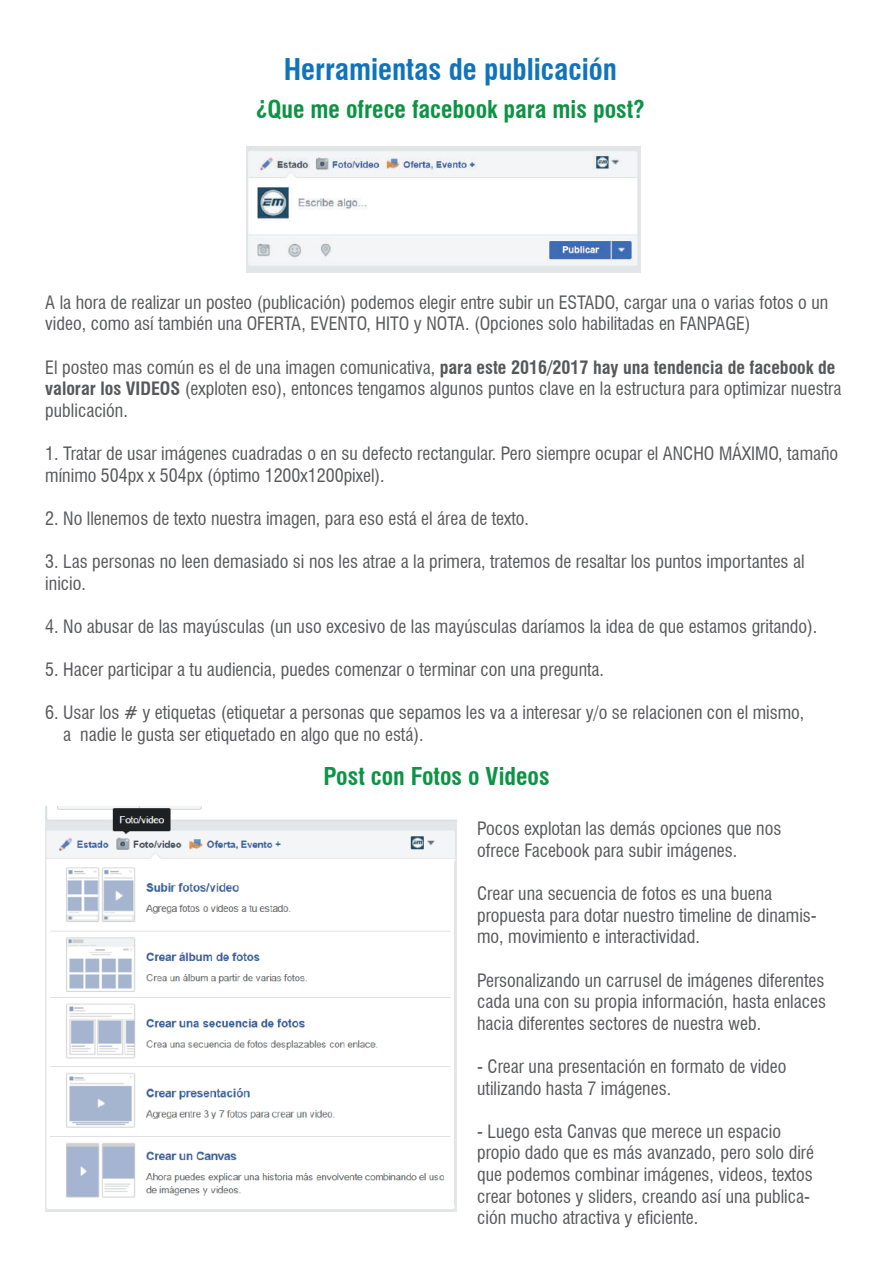
<style>
.page{position:relative;width:893px;height:1263px;background:#fff}
.page>*{position:absolute;margin:0;border:0;box-sizing:border-box;transform-origin:0 0}
.t1{font:700 condensed 29.25px "Swiss 721 BT";color:#1074bc}
.t2{font:700 condensed 24px "Swiss 721 BT";color:#0d9344}
.t3{font:condensed 18px/21.6px "Swiss 721 BT";color:#57585a}
.s1{font-weight:700}
</style>
<div class="page">
<img style="left:247px;top:146px;width:393px;height:126px">
<img style="left:45px;top:806px;width:411px;height:406px">
<h1 class="t1" style="left:284px;top:52px;width:335px">Herramientas de publicación</h1>
<h2 class="t2" style="left:256px;top:95px;width:391px">¿Que me ofrece facebook para mis post?</h2>
<p class="t3" style="left:45px;top:291px;width:785px">A la hora de realizar un posteo (publicación) podemos elegir entre subir un ESTADO, cargar una o varias fotos o un video, como así también una OFERTA, EVENTO, HITO y NOTA. (Opciones solo habilitadas en FANPAGE)</p>
<p class="t3" style="left:45px;top:356px;width:798px">El posteo mas común es el de una imagen comunicativa, <span class="s1">para este 2016/2017 hay una tendencia de facebook de valorar los VIDEOS</span> (exploten eso), entonces tengamos algunos puntos clave en la estructura para optimizar nuestra publicación.</p>
<p class="t3" style="left:45px;top:443px;width:794px">1. Tratar de usar imágenes cuadradas o en su defecto rectangular. Pero siempre ocupar el ANCHO MÁXIMO, tamaño mínimo 504px x 504px (óptimo 1200x1200pixel).</p>
<p class="t3" style="left:45px;top:507px;width:485px">2. No llenemos de texto nuestra imagen, para eso está el área de texto.</p>
<p class="t3" style="left:45px;top:551px;width:761px">3. Las personas no leen demasiado si nos les atrae a la primera, tratemos de resaltar los puntos importantes al inicio.</p>
<p class="t3" style="left:45px;top:615px;width:774px">4. No abusar de las mayúsculas (un uso excesivo de las mayúsculas daríamos la idea de que estamos gritando).</p>
<p class="t3" style="left:45px;top:659px;width:560px">5. Hacer participar a tu audiencia, puedes comenzar o terminar con una pregunta.</p>
<p class="t3" style="left:63px;top:702px;width:743px;text-indent:-18px">6. Usar los # y etiquetas (etiquetar a personas que sepamos les va a interesar y/o se relacionen con el mismo, a nadie le gusta ser etiquetado en algo que no está).</p>
<h2 class="t2" style="left:324px;top:762px;width:227px">Post con Fotos o Videos</h2>
<p class="t3" style="left:477px;top:818px;width:306px">Pocos explotan las demás opciones que nos ofrece Facebook para subir imágenes.</p>
<p class="t3" style="left:477px;top:883px;width:341px">Crear una secuencia de fotos es una buena propuesta para dotar nuestro timeline de dinamis&shy;mo, movimiento e interactividad.</p>
<p class="t3" style="left:477px;top:969px;width:350px;text-align:justify">Personalizando un carrusel de imágenes diferentes cada una con su propia información, hasta enlaces hacia diferentes sectores de nuestra web.</p>
<p class="t3" style="left:477px;top:1056px;width:311px">- Crear una presentación en formato de video utilizando hasta 7 imágenes.</p>
<p class="t3" style="left:477px;top:1120px;width:338px">- Luego esta Canvas que merece un espacio propio dado que es más avanzado, pero solo diré que podemos combinar imágenes, videos, textos crear botones y sliders, creando así una publica&shy;ción mucho atractiva y eficiente.</p>
</div>
